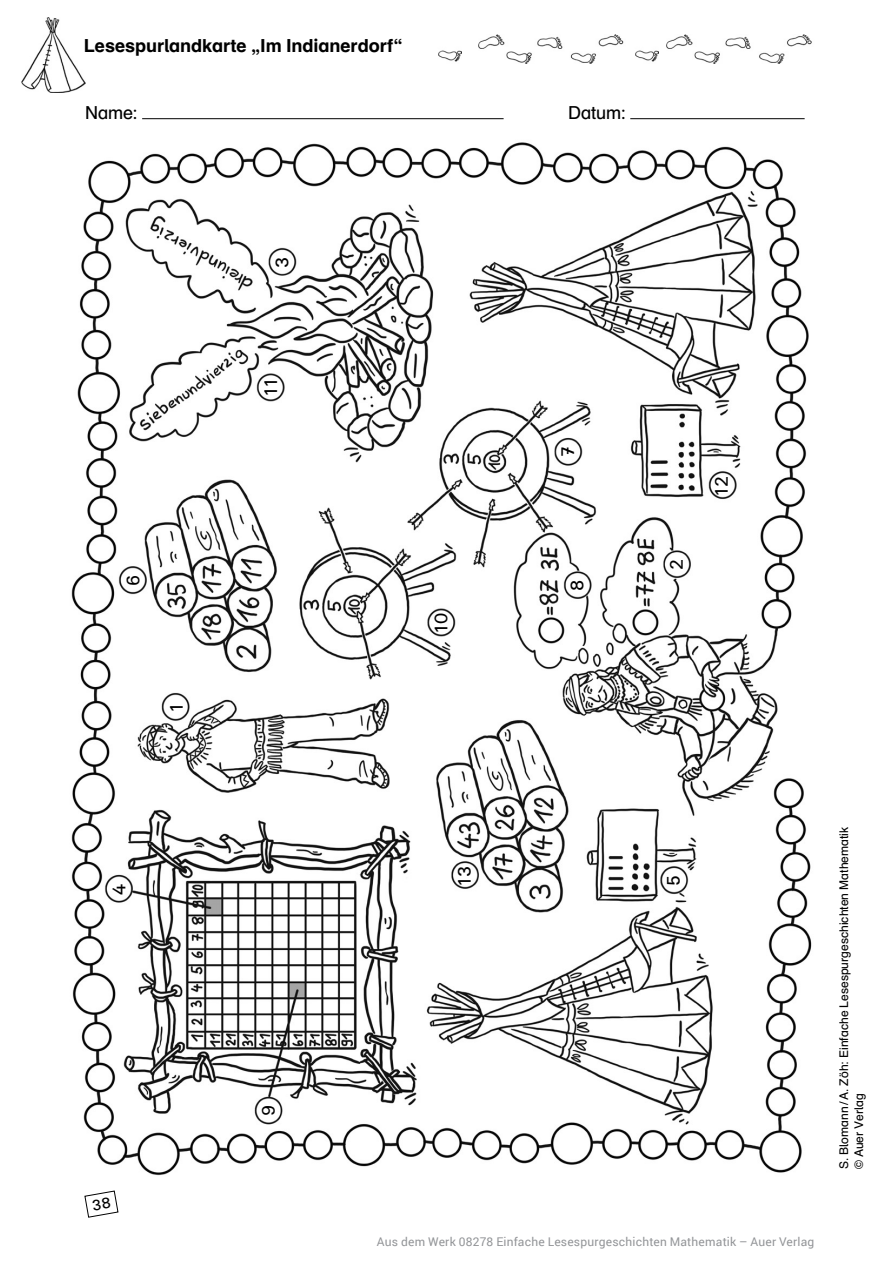
<style>
.page{position:relative;width:893px;height:1263px;background:#fff}
.page>*{position:absolute;margin:0;border:0;box-sizing:border-box;transform-origin:0 0}
.t1{font:700 18px "Auer Schulbuch";letter-spacing:-.005em;color:#000}
.t2{font:18px "GSGBY Mathe 07";letter-spacing:-.085em;color:#000}
.t3{font:18px "Auer Schulbuch";letter-spacing:-.005em;color:#000}
.t4{font:12px/15px "Auer Schulbuch";color:#000}
.t5{font:12px "Roboto";letter-spacing:.015em;color:#939598}
</style>
<div class="page">
<img style="left:21px;top:17px;width:64px;height:75px">
<img style="left:438px;top:50px;width:24px;height:12px">
<img style="left:479px;top:34px;width:179px;height:30px">
<img style="left:667px;top:34px;width:145px;height:30px">
<hr style="left:142px;top:118px;width:362px;height:1px;background:#000">
<hr style="left:630px;top:118px;width:175px;height:1px;background:#000">
<div style="left:84px;top:34px;width:348px;height:41px;background:#fff"></div>
<img style="left:71px;top:142px;width:741px;height:1034px">
<svg style="left:84px;top:1190px;width:35px;height:28px"></svg>
<h1 class="t1" style="left:84px;top:34px;width:321px">Lesespurlandkarte „Im Indianerdorf“</h1>
<h1 class="t3" style="left:85px;top:101px;width:54px">Name:</h1>
<h1 class="t3" style="left:568px;top:101px;width:59px">Datum:</h1>
<h1 class="t2" style="left:123px;top:586px;width:13px;rotate:-90deg">6</h1>
<h1 class="t2" style="left:166px;top:713px;width:13px;rotate:-90deg">1</h1>
<h1 class="t2" style="left:109px;top:895px;width:13px;rotate:-90deg">4</h1>
<h1 class="t2" style="left:272px;top:268px;width:13px;rotate:-90deg">3</h1>
<h1 class="t2" style="left:261px;top:397px;width:22px;rotate:-90deg">11</h1>
<h1 class="t2" style="left:258px;top:1116px;width:13px;rotate:-90deg">9</h1>
<h1 class="t2" style="left:431px;top:634px;width:23px;rotate:-90deg">10</h1>
<h1 class="t2" style="left:558px;top:457px;width:13px;rotate:-90deg">7</h1>
<h1 class="t2" style="left:567px;top:591px;width:13px;rotate:-90deg">8</h1>
<h1 class="t2" style="left:666px;top:570px;width:13px;rotate:-90deg">2</h1>
<h1 class="t2" style="left:711px;top:496px;width:22px;rotate:-90deg">12</h1>
<h1 class="t2" style="left:454px;top:887px;width:23px;rotate:-90deg">13</h1>
<h1 class="t2" style="left:663px;top:886px;width:13px;rotate:-90deg">5</h1>
<p class="t4" style="left:836px;top:1169px;width:344px;rotate:-90deg">S. Blomann/A. Zöh: Einfache Lesespurgeschichten Mathematik © Auer Verlag</p>
<p class="t5" style="left:377px;top:1233px;width:439px">Aus dem Werk 08278 Einfache Lesespurgeschichten Mathematik – Auer Verlag</p>
</div>
